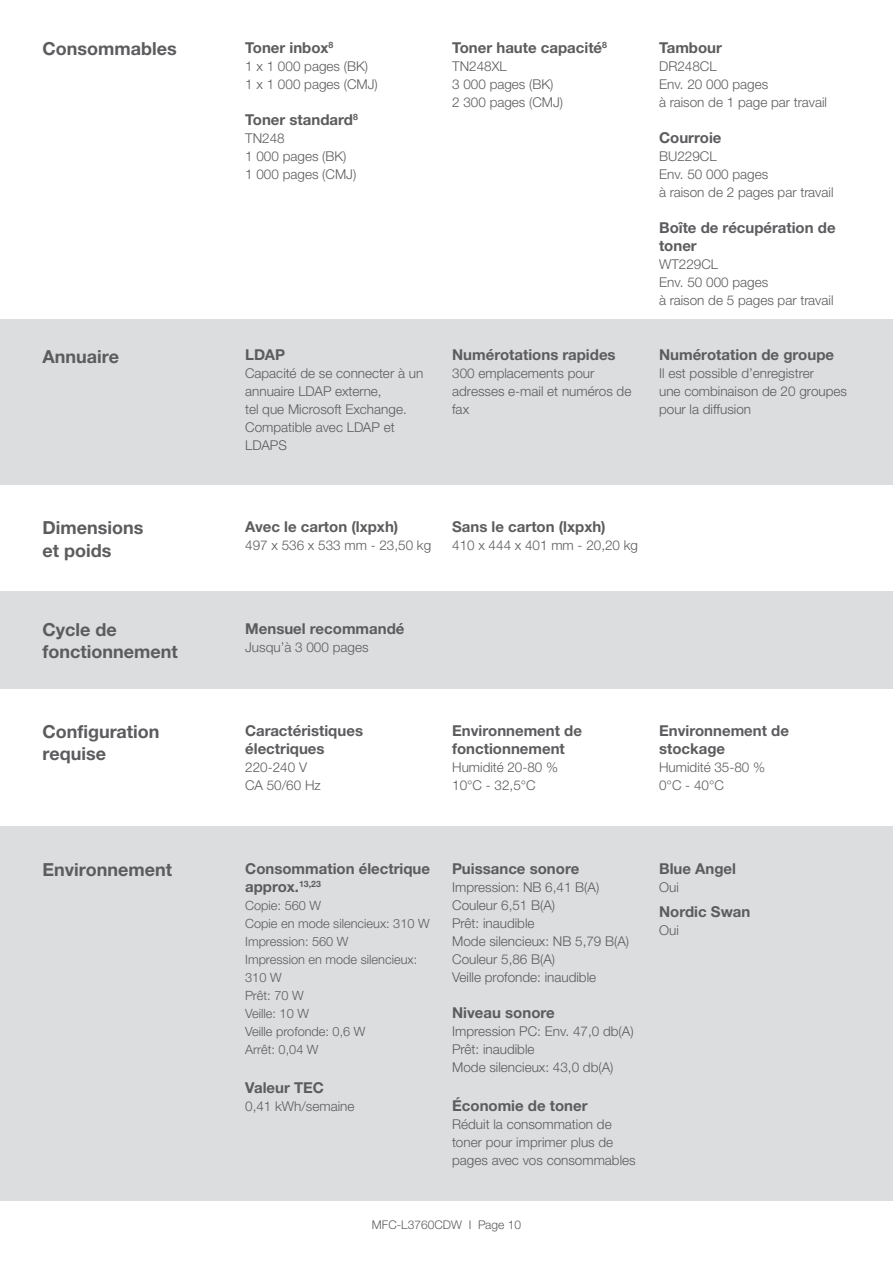
<style>
.page{position:relative;width:893px;height:1263px;background:#fff}
.page>*{position:absolute;margin:0;border:0;box-sizing:border-box;transform-origin:0 0}
.t1{font:700 18px/22.5px "Helvetica Neue LTW1 G";color:#5c5c5f}
.t2{font:700 15px/18px "Helvetica Neue LTW1 G";color:#5c5c5f}
.t3{font:300 13.5px/18px "Helvetica Neue LTW1 G";color:#5c5c5f}
.t4{font:300 12.75px/18px "Helvetica Neue LTW1 G";color:#5c5c5f}
.t5{font:300 12px "Helvetica Neue LTW1 G";color:#5c5c5f}
</style>
<div class="page">
<div style="left:0;top:319px;width:893px;height:165px;background:#dcdddf"></div>
<div style="left:0;top:591px;width:893px;height:98px;background:#dcdddf"></div>
<div style="left:0;top:826px;width:893px;height:374px;background:#dcdddf"></div>
<h1 class="t1" style="left:43px;top:38px;width:136px">Consommables</h1>
<p class="t2" style="left:245px;top:39px;width:90px">Toner inbox<sup>8</sup></p>
<p class="t3" style="left:245px;top:57px;width:134px">1 x 1 000 pages (BK)<br>1 x 1 000 pages (CMJ)</p>
<p class="t2" style="left:245px;top:111px;width:114px">Toner standard<sup>8</sup></p>
<p class="t3" style="left:245px;top:129px;width:113px">TN248<br>1 000 pages (BK)<br>1 000 pages (CMJ)</p>
<h1 class="t1" style="left:43px;top:345px;width:78px">Annuaire</h1>
<p class="t2" style="left:245px;top:346px;width:41px">LDAP</p>
<p class="t3" style="left:245px;top:365px;width:180px">Capacité de se connecter à un annuaire LDAP externe,<br>tel que Microsoft Exchange.<br>Compatible avec LDAP et<br>LDAPS</p>
<p class="t2" style="left:452px;top:39px;width:156px">Toner haute capacité<sup>8</sup></p>
<p class="t3" style="left:452px;top:57px;width:113px">TN248XL<br>3 000 pages (BK)<br>2 300 pages (CMJ)</p>
<p class="t2" style="left:452px;top:346px;width:165px">Numérotations rapides</p>
<p class="t3" style="left:452px;top:365px;width:181px">300 emplacements pour adresses e-mail et numéros de fax</p>
<p class="t2" style="left:659px;top:39px;width:64px">Tambour</p>
<p class="t3" style="left:659px;top:57px;width:169px">DR248CL<br>Env. 20 000 pages<br>à raison de 1 page par travail</p>
<p class="t2" style="left:659px;top:129px;width:64px">Courroie</p>
<p class="t3" style="left:659px;top:147px;width:176px">BU229CL<br>Env. 50 000 pages<br>à raison de 2 pages par travail</p>
<p class="t2" style="left:659px;top:219px;width:178px">Boîte de récupération de toner</p>
<p class="t3" style="left:659px;top:255px;width:176px">WT229CL<br>Env. 50 000 pages<br>à raison de 5 pages par travail</p>
<p class="t2" style="left:659px;top:346px;width:177px">Numérotation de groupe</p>
<p class="t3" style="left:659px;top:365px;width:189px">Il est possible d’enregistrer<br>une combinaison de 20 groupes pour la diffusion</p>
<h1 class="t1" style="left:43px;top:517px;width:102px">Dimensions et poids</h1>
<p class="t2" style="left:245px;top:518px;width:155px">Avec le carton (lxpxh)</p>
<p class="t3" style="left:245px;top:536px;width:187px">497 x 536 x 533 mm - 23,50 kg</p>
<p class="t2" style="left:452px;top:518px;width:155px">Sans le carton (lxpxh)</p>
<p class="t3" style="left:452px;top:536px;width:187px">410 x 444 x 401 mm - 20,20 kg</p>
<h1 class="t1" style="left:43px;top:618px;width:137px">Cycle de fonctionnement</h1>
<p class="t2" style="left:245px;top:619px;width:161px">Mensuel recommandé</p>
<p class="t3" style="left:245px;top:638px;width:125px">Jusqu’à 3 000 pages</p>
<h1 class="t1" style="left:43px;top:720px;width:119px">Configuration requise</h1>
<p class="t2" style="left:245px;top:721px;width:119px">Caractéristiques électriques</p>
<p class="t3" style="left:245px;top:758px;width:77px">220-240 V<br>CA 50/60 Hz</p>
<p class="t2" style="left:452px;top:721px;width:131px">Environnement de fonctionnement</p>
<p class="t3" style="left:452px;top:758px;width:108px">Humidité 20-80 %<br>10°C - 32,5°C</p>
<p class="t2" style="left:659px;top:721px;width:131px">Environnement de stockage</p>
<p class="t3" style="left:659px;top:758px;width:108px">Humidité 35-80 %<br>0°C - 40°C</p>
<h1 class="t1" style="left:43px;top:858px;width:131px">Environnement</h1>
<p class="t2" style="left:245px;top:859px;width:186px">Consommation électrique approx.<sup>13,23</sup></p>
<p class="t4" style="left:245px;top:896px;width:186px">Copie: 560 W<br>Copie en mode silencieux: 310 W<br>Impression: 560 W<br>Impression en mode silencieux:<br>310 W<br>Prêt: 70 W<br>Veille: 10 W<br>Veille profonde: 0,6 W<br>Arrêt: 0,04 W</p>
<p class="t2" style="left:245px;top:1078px;width:80px">Valeur TEC</p>
<p class="t3" style="left:245px;top:1097px;width:111px">0,41 kWh/semaine</p>
<p class="t2" style="left:452px;top:859px;width:129px">Puissance sonore</p>
<p class="t3" style="left:452px;top:878px;width:179px">Impression: NB 6,41 B(A)<br>Couleur 6,51 B(A)<br>Prêt: inaudible<br>Mode silencieux: NB 5,79 B(A)<br>Couleur 5,86 B(A)<br>Veille profonde: inaudible</p>
<p class="t2" style="left:452px;top:1003px;width:104px">Niveau sonore</p>
<p class="t3" style="left:452px;top:1022px;width:183px">Impression PC: Env. 47,0 db(A)<br>Prêt: inaudible<br>Mode silencieux: 43,0 db(A)</p>
<p class="t2" style="left:452px;top:1096px;width:137px">Économie de toner</p>
<p class="t3" style="left:452px;top:1115px;width:185px">Réduit la consommation de toner pour imprimer plus de pages avec vos consommables</p>
<p class="t5" style="left:372px;top:1217px;width:151px">MFC-L3760CDW I Page 10</p>
<p class="t2" style="left:659px;top:859px;width:78px">Blue Angel</p>
<p class="t3" style="left:659px;top:878px;width:21px">Oui</p>
<p class="t2" style="left:659px;top:903px;width:93px">Nordic Swan</p>
<p class="t3" style="left:659px;top:921px;width:21px">Oui</p>
</div>
